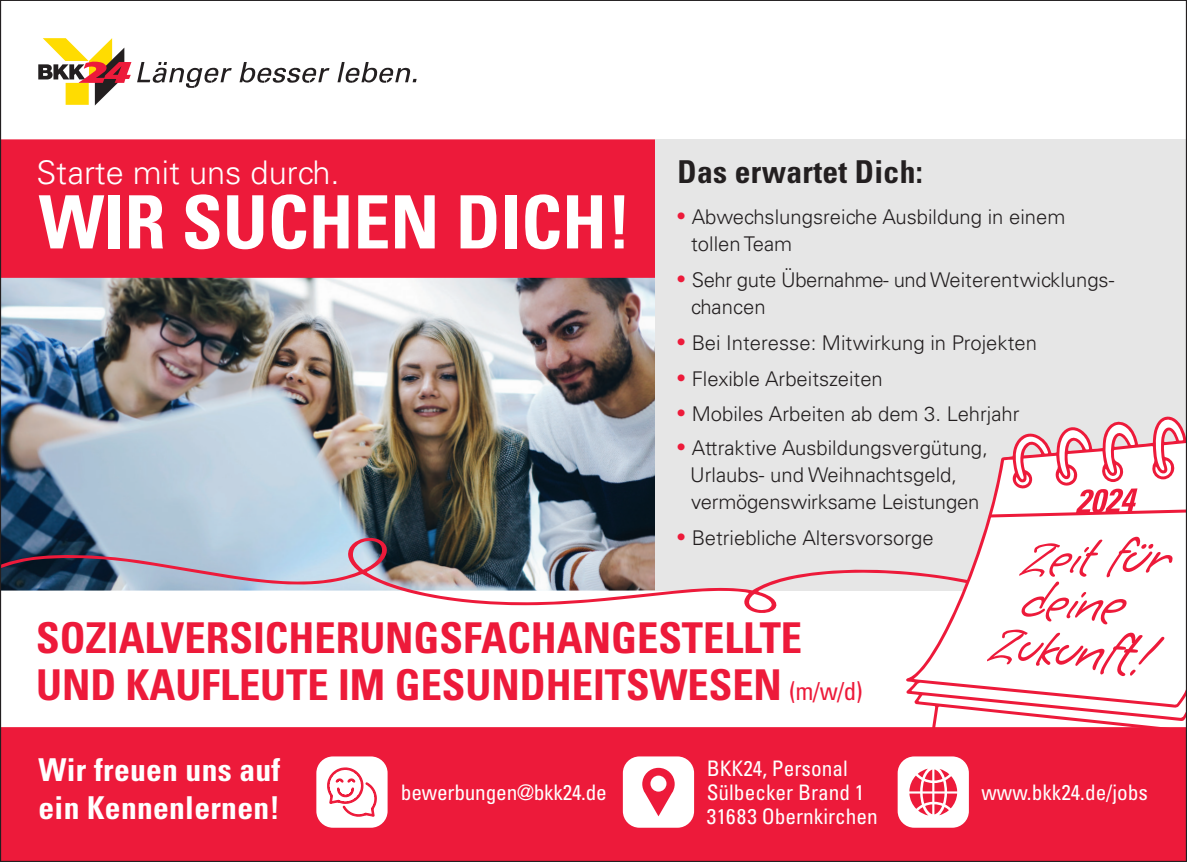
<style>
.page{position:relative;width:1187px;height:862px;background:#fff}
.page>*{position:absolute;margin:0;border:0;box-sizing:border-box;transform-origin:0 0}
.t1{font:700 condensed 73.58px "Univers LT Std";color:#fff}
.t2{font:700 condensed 42.52px/47px "Univers LT Std";color:#ed1a3a}
.t3{font:300 32.62px "Univers LT Std";color:#fff}
.t4{font:700 condensed 31.5px/38.2px "Univers LT Std";letter-spacing:.01em;color:#fff}
.t5{font:700 condensed 31.5px "Univers LT Std";letter-spacing:.01em;color:#231f20}
.t6{font:condensed 21.38px/24.1px "Univers LT Std";color:#fff}
.t7{font:300 20.25px/27px "Univers LT Std";color:#231f20}
.s1{font-weight:400;font-stretch:condensed;font-size:22.5px;color:#ed1a3a}
.s2{font-weight:400;font-size:24.75px}
</style>
<div class="page">
<img style="left:2px;top:139px;width:1182px;height:720px">
<div style="left:655px;top:139px;width:531px;height:451px;background:#e6e6e6"></div>
<svg style="left:38px;top:38px;width:93px;height:67px"></svg>
<svg style="left:239px;top:62px;width:90px;height:21px"></svg>
<svg style="left:337px;top:62px;width:79px;height:21px"></svg>
<svg style="left:137px;top:62px;width:95px;height:26px"></svg>
<div style="left:0;top:599px;width:933px;height:127px;background:#fff"></div>
<div style="left:623px;top:756px;width:71px;height:71px;background:#fff;border-radius:17px"></div>
<svg style="left:642px;top:767px;width:32px;height:48px"></svg>
<div style="left:897px;top:756px;width:71px;height:71px;background:#fff;border-radius:17px"></div>
<svg style="left:909px;top:768px;width:48px;height:47px"></svg>
<div style="left:316px;top:756px;width:71px;height:71px;background:#fff;border-radius:17px"></div>
<svg style="left:326px;top:767px;width:51px;height:62px"></svg>
<img style="left:2px;top:536px;width:904px;height:77px">
<svg style="left:906px;top:571px;width:278px;height:197px"></svg>
<svg style="left:958px;top:416px;width:226px;height:259px"></svg>
<h3 class="t3" style="left:36px;top:152px;width:304px">Starte mit uns durch.</h3>
<h3 class="t5" style="left:677px;top:152px;width:247px">Das erwartet Dich:</h3>
<p class="t7" style="left:691px;top:203px;width:376px;text-indent:-14px"><span class="s1">•</span> Abwechslungsreiche Ausbildung in einem tollen Team</p>
<p class="t7" style="left:691px;top:266px;width:424px;text-indent:-14px"><span class="s1">•</span> Sehr gute Übernahme- und Weiterentwicklungs&shy;chancen</p>
<p class="t7" style="left:677px;top:329px;width:361px"><span class="s1">•</span> Bei Interesse: Mitwirkung in Projekten</p>
<p class="t7" style="left:677px;top:364px;width:207px"><span class="s1">•</span> Flexible Arbeitszeiten</p>
<p class="t7" style="left:677px;top:400px;width:343px"><span class="s1">•</span> Mobiles Arbeiten ab dem 3. Lehrjahr</p>
<p class="t7" style="left:690px;top:434px;width:299px;text-indent:-13px"><span class="s1">•</span> Attraktive Ausbildungsvergütung,<br>Urlaubs- und Weihnachtsgeld, vermögenswirksame Leistungen</p>
<p class="t7" style="left:677px;top:524px;width:258px"><span class="s1">•</span> Betriebliche Altersvorsorge</p>
<h1 class="t1" style="left:39px;top:177px;width:594px">WIR SUCHEN DICH!</h1>
<h2 class="t2" style="left:36px;top:613px;width:828px">SOZIALVERSICHERUNGSFACHANGESTELLTE<br>UND KAUFLEUTE IM GESUNDHEITSWESEN <span class="s2">(m/w/d)</span></h2>
<h3 class="t4" style="left:39px;top:750px;width:243px">Wir freuen uns auf ein Kennenlernen!</h3>
<p class="t6" style="left:706px;top:755px;width:173px">BKK24, Personal<br>Sülbecker Brand 1<br>31683 Obernkirchen</p>
<p class="t6" style="left:401px;top:779px;width:207px">bewerbungen@bkk24.de</p>
<p class="t6" style="left:981px;top:779px;width:168px">www.bkk24.de/jobs</p>
</div>
